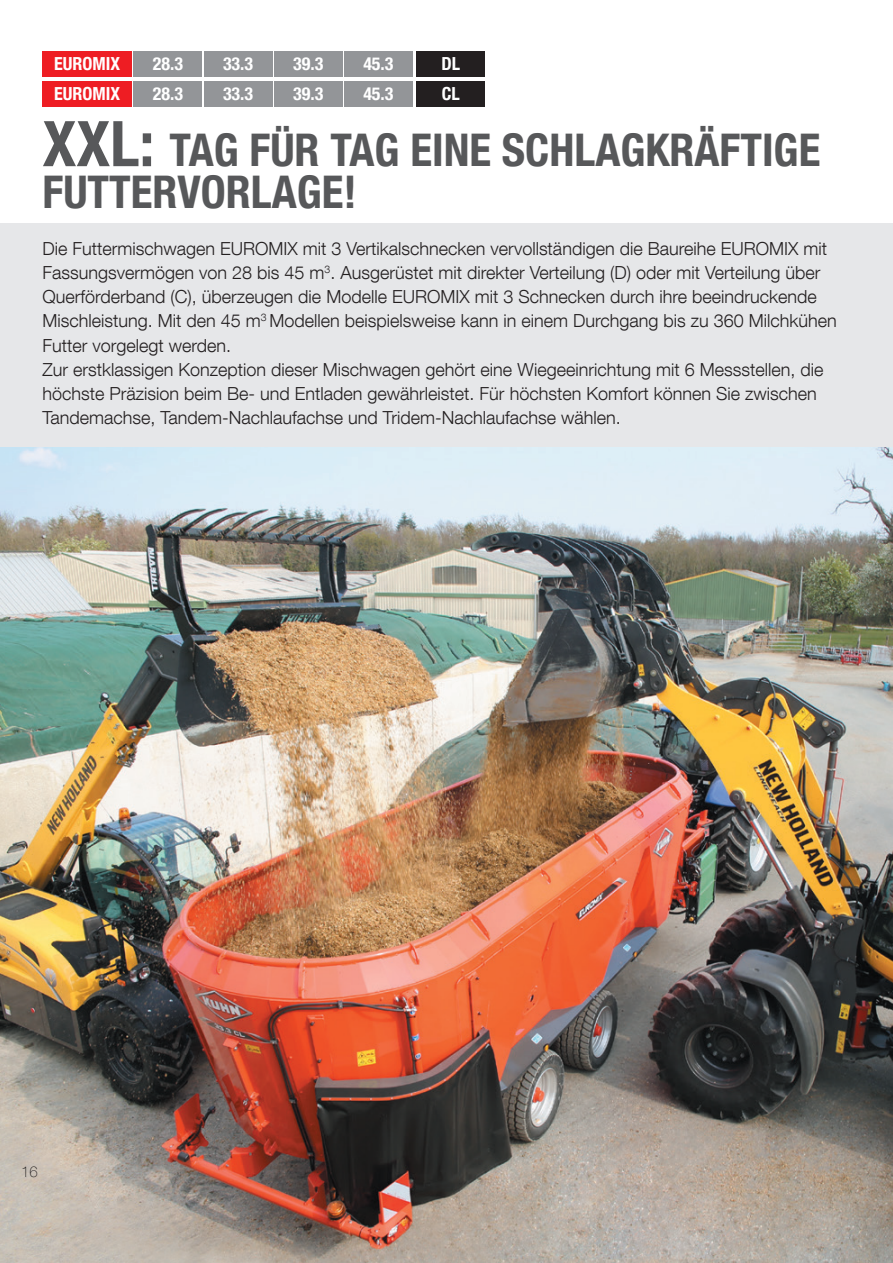
<style>
.page{position:relative;width:893px;height:1263px;background:#fff}
.page>*{position:absolute;margin:0;border:0;box-sizing:border-box;transform-origin:0 0}
.t1{font:700 condensed 45px/42px "Helvetica Neue LT Com";color:#57585a}
.t2{font:300 18px/24.2px "Helvetica Neue LT Com";color:#231f20}
.t3{font:700 condensed 18px/29.7px "Helvetica Neue LT Com";color:#fff}
.t4{font:100 15px "Helvetica Neue LT Com";color:#231f20}
.s1{font-size:63px}
</style>
<div class="page">
<div style="left:43px;top:51px;width:89px;height:26px;background:#ee1d23"></div>
<div style="left:43px;top:81px;width:89px;height:25px;background:#ee1d23"></div>
<div style="left:134px;top:51px;width:68px;height:26px;background:#939598"></div>
<div style="left:134px;top:81px;width:68px;height:25px;background:#939598"></div>
<div style="left:204px;top:51px;width:68px;height:26px;background:#939598"></div>
<div style="left:204px;top:81px;width:68px;height:25px;background:#939598"></div>
<div style="left:274px;top:51px;width:68px;height:26px;background:#939598"></div>
<div style="left:274px;top:81px;width:68px;height:25px;background:#939598"></div>
<div style="left:344px;top:51px;width:68px;height:26px;background:#939598"></div>
<div style="left:344px;top:81px;width:68px;height:25px;background:#939598"></div>
<img style="left:0;top:446px;width:893px;height:817px">
<div style="left:0;top:223px;width:893px;height:223px;background:#e6e7e9"></div>
<div style="left:417px;top:51px;width:68px;height:26px;background:#231f20"></div>
<div style="left:417px;top:81px;width:68px;height:25px;background:#231f20"></div>
<p class="t3" style="left:54px;top:49px;width:67px">EUROMIX<br>EUROMIX</p>
<p class="t3" style="left:153px;top:49px;width:32px">28.3<br>28.3</p>
<p class="t3" style="left:223px;top:49px;width:32px">33.3<br>33.3</p>
<p class="t3" style="left:293px;top:49px;width:32px">39.3<br>39.3</p>
<p class="t3" style="left:363px;top:49px;width:32px">45.3<br>45.3</p>
<p class="t3" style="left:441px;top:49px;width:20px">DL<br>CL</p>
<h1 class="t1" style="left:43px;top:129px;width:779px"><span class="s1">XXL:</span> TAG FÜR TAG EINE SCHLAGKRÄFTIGE<br>FUTTERVORLAGE!</h1>
<p class="t2" style="left:43px;top:236px;width:796px">Die Futtermischwagen EUROMIX mit 3 Vertikalschnecken vervollständigen die Baureihe EUROMIX mit Fassungsvermögen von 28 bis 45 m<sup>3</sup>. Ausgerüstet mit direkter Verteilung (D) oder mit Verteilung über Querförderband (C), überzeugen die Modelle EUROMIX mit 3 Schnecken durch ihre beeindruckende Mischleistung. Mit den 45 m<sup>3</sup> Modellen beispielsweise kann in einem Durchgang bis zu 360 Milchkühen Futter vorgelegt werden.<br>Zur erstklassigen Konzeption dieser Mischwagen gehört eine Wiegeeinrichtung mit 6 Messstellen, die höchste Präzision beim Be- und Entladen gewährleistet. Für höchsten Komfort können Sie zwischen Tandemachse, Tandem-Nachlaufachse und Tridem-Nachlaufachse wählen.</p>
<p class="t4" style="left:21px;top:1163px;width:18px">16</p>
</div>
